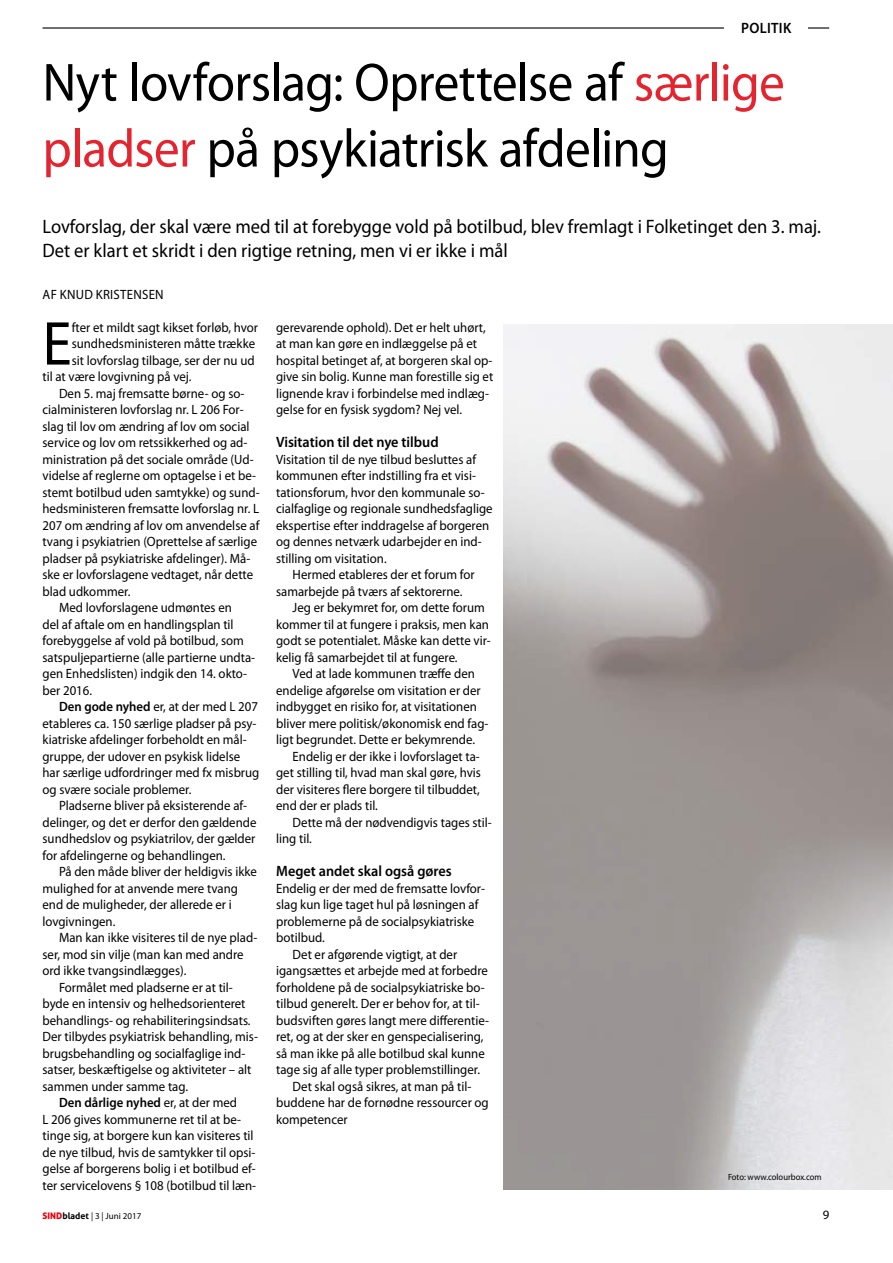
<style>
.page{position:relative;width:893px;height:1263px;background:#fff}
.page>*{position:absolute;margin:0;border:0;box-sizing:border-box;transform-origin:0 0}
.t1{font:62.4px "Myriad Pro";color:#000;scale:.95 1}
.t2{font:54px/66px "Myriad Pro";letter-spacing:-.015em;color:#000;scale:.95 1}
.t3{font:19.5px/24px "Myriad Pro";color:#000;scale:.95 1}
.t4{font:600 15px "Myriad Pro";color:#000;scale:.95 1}
.t5{font:600 15px "Myriad Pro";letter-spacing:.02em;color:#000;scale:.95 1}
.t6{font:13.5px/16.5px "Myriad Pro";color:#000;scale:.95 1}
.t7{font:600 13.5px "Myriad Pro";color:#000;scale:.95 1}
.t8{font:13.5px "Myriad Pro";letter-spacing:.02em;color:#000;scale:.95 1}
.t9{font:12.75px "Myriad Pro";color:#000}
.t10{font:9px "Myriad Pro";color:#000;scale:.95 1}
.t11{font:9px "Myriad Pro";color:#000}
.s1{color:#e4242f}
.s2{font-weight:600}
.s3{font-weight:400}
.s4{font-family:"Aller Display";color:#e30613}
.s5{font-family:"Aller";font-weight:700}
</style>
<div class="page">
<hr style="left:43px;top:27px;width:786px;height:2px;background:#000">
<div style="left:724px;top:21px;width:84px;height:16px;background:#fff"></div>
<img style="left:503px;top:324px;width:390px;height:866px">
<p class="t5" style="left:741px;top:18px;width:54px">POLITIK</p>
<h2 class="t2" style="left:43px;top:49px;width:783px">Nyt lovforslag: Oprettelse af <span class="s1">særlige pladser</span> på psykiatrisk afdeling</h2>
<h3 class="t3" style="left:43px;top:214px;width:821px">Lovforslag, der skal være med til at forebygge vold på botilbud, blev fremlagt i Folketinget den 3. maj.<br>Det er klart et skridt i den rigtige retning, men vi er ikke i mål</h3>
<p class="t8" style="left:43px;top:286px;width:129px">AF KNUD KRISTENSEN</p>
<h1 class="t1" style="left:43px;top:305px;width:32px">E</h1>
<p class="t6" style="left:72px;top:319px;width:198px">fter et mildt sagt kikset forløb, hvor</p>
<p class="t6" style="left:276px;top:319px;width:230px">gerevarende ophold). Det er helt uhørt, at man kan gøre en indlæggelse på et hospital betinget af, at borgeren skal op&shy;give sin bolig. Kunne man forestille sig et lignende krav i forbindelse med indlæg&shy;gelse for en fysisk sygdom? Nej vel.</p>
<p class="t4" style="left:276px;top:432px;width:173px">Visitation til det nye tilbud</p>
<p class="t6" style="left:276px;top:451px;width:229px">Visitation til de nye tilbud besluttes af kommunen efter indstilling fra et visi&shy;tationsforum, hvor den kommunale so&shy;cialfaglige og regionale sundhedsfaglige ekspertise efter inddragelse af borgeren og dennes netværk udarbejder en ind&shy;stilling om visitation.</p>
<p class="t6" style="left:293px;top:566px;width:193px">Hermed etableres der et forum for</p>
<p class="t6" style="left:276px;top:583px;width:198px">samarbejde på tværs af sektorerne.</p>
<p class="t6" style="left:293px;top:599px;width:204px">Jeg er bekymret for, om dette forum</p>
<p class="t6" style="left:276px;top:616px;width:226px">kommer til at fungere i praksis, men kan</p>
<p class="t6" style="left:276px;top:632px;width:227px">godt se potentialet. Måske kan dette vir-</p>
<p class="t6" style="left:276px;top:649px;width:192px">kelig få samarbejdet til at fungere.</p>
<p class="t6" style="left:293px;top:665px;width:193px">Ved at lade kommunen træffe den</p>
<p class="t6" style="left:276px;top:682px;width:217px">endelige afgørelse om visitation er der</p>
<p class="t6" style="left:276px;top:698px;width:213px">indbygget en risiko for, at visitationen</p>
<p class="t6" style="left:276px;top:715px;width:225px">bliver mere politisk/økonomisk end fag-</p>
<p class="t6" style="left:276px;top:731px;width:211px">ligt begrundet. Dette er bekymrende.</p>
<p class="t6" style="left:293px;top:748px;width:199px">Endelig er der ikke i lovforslaget ta-</p>
<p class="t6" style="left:276px;top:764px;width:217px">get stilling til, hvad man skal gøre, hvis</p>
<p class="t6" style="left:276px;top:781px;width:216px">der visiteres flere borgere til tilbuddet,</p>
<p class="t6" style="left:276px;top:797px;width:109px">end der er plads til.</p>
<p class="t6" style="left:293px;top:814px;width:211px">Dette må der nødvendigvis tages stil-</p>
<p class="t6" style="left:276px;top:830px;width:39px">ling til.</p>
<p class="t4" style="left:276px;top:861px;width:186px">Meget andet skal også gøres</p>
<p class="t6" style="left:276px;top:880px;width:221px">Endelig er der med de fremsatte lovfor-</p>
<p class="t6" style="left:276px;top:896px;width:214px">slag kun lige taget hul på løsningen af</p>
<p class="t6" style="left:276px;top:913px;width:210px">problemerne på de socialpsykiatriske</p>
<p class="t6" style="left:276px;top:929px;width:53px">botilbud.</p>
<p class="t6" style="left:293px;top:946px;width:175px">Det er afgørende vigtigt, at der</p>
<p class="t6" style="left:276px;top:962px;width:224px">igangsættes et arbejde med at forbedre</p>
<p class="t6" style="left:276px;top:979px;width:221px">forholdene på de socialpsykiatriske bo-</p>
<p class="t6" style="left:276px;top:995px;width:216px">tilbud generelt. Der er behov for, at til-</p>
<p class="t6" style="left:276px;top:1012px;width:226px">budsviften gøres langt mere differentie-</p>
<p class="t6" style="left:276px;top:1028px;width:220px">ret, og at der sker en genspecialisering,</p>
<p class="t6" style="left:276px;top:1045px;width:221px">så man ikke på alle botilbud skal kunne</p>
<p class="t6" style="left:276px;top:1061px;width:216px">tage sig af alle typer problemstillinger.</p>
<p class="t6" style="left:293px;top:1078px;width:190px">Det skal også sikres, at man på til-</p>
<p class="t6" style="left:276px;top:1094px;width:225px">buddene har de fornødne ressourcer og</p>
<p class="t6" style="left:276px;top:1111px;width:77px">kompetencer</p>
<p class="t6" style="left:72px;top:335px;width:195px">sundhedsministeren måtte trække</p>
<p class="t6" style="left:72px;top:352px;width:194px">sit lovforslag tilbage, ser der nu ud</p>
<p class="t6" style="left:43px;top:368px;width:158px">til at være lovgivning på vej.</p>
<p class="t6" style="left:59px;top:385px;width:197px">Den 5. maj fremsatte børne- og so-</p>
<p class="t6" style="left:43px;top:401px;width:213px">cialministeren lovforslag nr. L 206 For-</p>
<p class="t6" style="left:43px;top:418px;width:219px">slag til lov om ændring af lov om social</p>
<p class="t6" style="left:43px;top:434px;width:217px">service og lov om retssikkerhed og ad-</p>
<p class="t6" style="left:43px;top:451px;width:224px">ministration på det sociale område (Ud-</p>
<p class="t6" style="left:43px;top:467px;width:226px">videlse af reglerne om optagelse i et be-</p>
<p class="t6" style="left:43px;top:484px;width:230px">stemt botilbud uden samtykke) og sund-</p>
<p class="t6" style="left:43px;top:500px;width:229px">hedsministeren fremsatte lovforslag nr. L</p>
<p class="t6" style="left:43px;top:517px;width:230px">207 om ændring af lov om anvendelse af</p>
<p class="t6" style="left:43px;top:533px;width:227px">tvang i psykiatrien (Oprettelse af særlige</p>
<p class="t6" style="left:43px;top:550px;width:220px">pladser på psykiatriske afdelinger). Må-</p>
<p class="t6" style="left:43px;top:566px;width:223px">ske er lovforslagene vedtaget, når dette</p>
<p class="t6" style="left:43px;top:583px;width:94px">blad udkommer.</p>
<p class="t6" style="left:59px;top:599px;width:184px">Med lovforslagene udmøntes en</p>
<p class="t6" style="left:43px;top:616px;width:203px">del af aftale om en handlingsplan til</p>
<p class="t6" style="left:43px;top:632px;width:214px">forebyggelse af vold på botilbud, som</p>
<p class="t6" style="left:43px;top:649px;width:225px">satspuljepartierne (alle partierne undta-</p>
<p class="t6" style="left:43px;top:665px;width:217px">gen Enhedslisten) indgik den 14. okto-</p>
<p class="t6" style="left:43px;top:682px;width:54px">ber 2016.</p>
<p class="t6" style="left:59px;top:698px;width:211px"><span class="s2">Den gode nyhed</span> er, at der med L 207</p>
<p class="t6" style="left:43px;top:715px;width:227px">etableres ca. 150 særlige pladser på psy-</p>
<p class="t6" style="left:43px;top:731px;width:216px">kiatriske afdelinger forbeholdt en mål-</p>
<p class="t6" style="left:43px;top:748px;width:210px">gruppe, der udover en psykisk lidelse</p>
<p class="t6" style="left:43px;top:764px;width:230px">har særlige udfordringer med fx misbrug</p>
<p class="t6" style="left:43px;top:781px;width:158px">og svære sociale problemer.</p>
<p class="t6" style="left:59px;top:797px;width:200px">Pladserne bliver på eksisterende af-</p>
<p class="t6" style="left:43px;top:814px;width:227px">delinger, og det er derfor den gældende</p>
<p class="t6" style="left:43px;top:830px;width:226px">sundhedslov og psykiatrilov, der gælder</p>
<p class="t6" style="left:43px;top:847px;width:194px">for afdelingerne og behandlingen.</p>
<p class="t6" style="left:59px;top:863px;width:210px">På den måde bliver der heldigvis ikke</p>
<p class="t6" style="left:43px;top:880px;width:207px">mulighed for at anvende mere tvang</p>
<p class="t6" style="left:43px;top:896px;width:201px">end de muligheder, der allerede er i</p>
<p class="t6" style="left:43px;top:913px;width:78px">lovgivningen.</p>
<p class="t6" style="left:59px;top:929px;width:210px">Man kan ikke visiteres til de nye plad-</p>
<p class="t6" style="left:43px;top:946px;width:213px">ser, mod sin vilje (man kan med andre</p>
<p class="t6" style="left:43px;top:962px;width:153px">ord ikke tvangsindlægges).</p>
<p class="t6" style="left:59px;top:979px;width:185px">Formålet med pladserne er at til-</p>
<p class="t6" style="left:43px;top:995px;width:215px">byde en intensiv og helhedsorienteret</p>
<p class="t6" style="left:43px;top:1012px;width:221px">behandlings- og rehabiliteringsindsats.</p>
<p class="t6" style="left:43px;top:1028px;width:228px">Der tilbydes psykiatrisk behandling, mis-</p>
<p class="t6" style="left:43px;top:1045px;width:215px">brugsbehandling og socialfaglige ind-</p>
<p class="t6" style="left:43px;top:1061px;width:222px">satser, beskæftigelse og aktiviteter – alt</p>
<p class="t6" style="left:43px;top:1078px;width:155px">sammen under samme tag.</p>
<p class="t7" style="left:59px;top:1094px;width:189px">Den dårlige nyhed <span class="s3">er, at der med</span></p>
<p class="t6" style="left:43px;top:1111px;width:211px">L 206 gives kommunerne ret til at be-</p>
<p class="t6" style="left:43px;top:1127px;width:224px">tinge sig, at borgere kun kan visiteres til</p>
<p class="t6" style="left:43px;top:1144px;width:226px">de nye tilbud, hvis de samtykker til opsi-</p>
<p class="t6" style="left:43px;top:1160px;width:226px">gelse af borgerens bolig i et botilbud ef-</p>
<p class="t6" style="left:43px;top:1177px;width:226px">ter servicelovens § 108 (botilbud til læn-</p>
<p class="t10" style="left:728px;top:1171px;width:100px">Foto: www.colourbox.com</p>
<p class="t11" style="left:43px;top:1210px;width:100px"><span class="s4">SIND</span><span class="s5">bladet</span> | 3 | Juni 2017</p>
<p class="t9" style="left:823px;top:1207px;width:8px">9</p>
</div>
